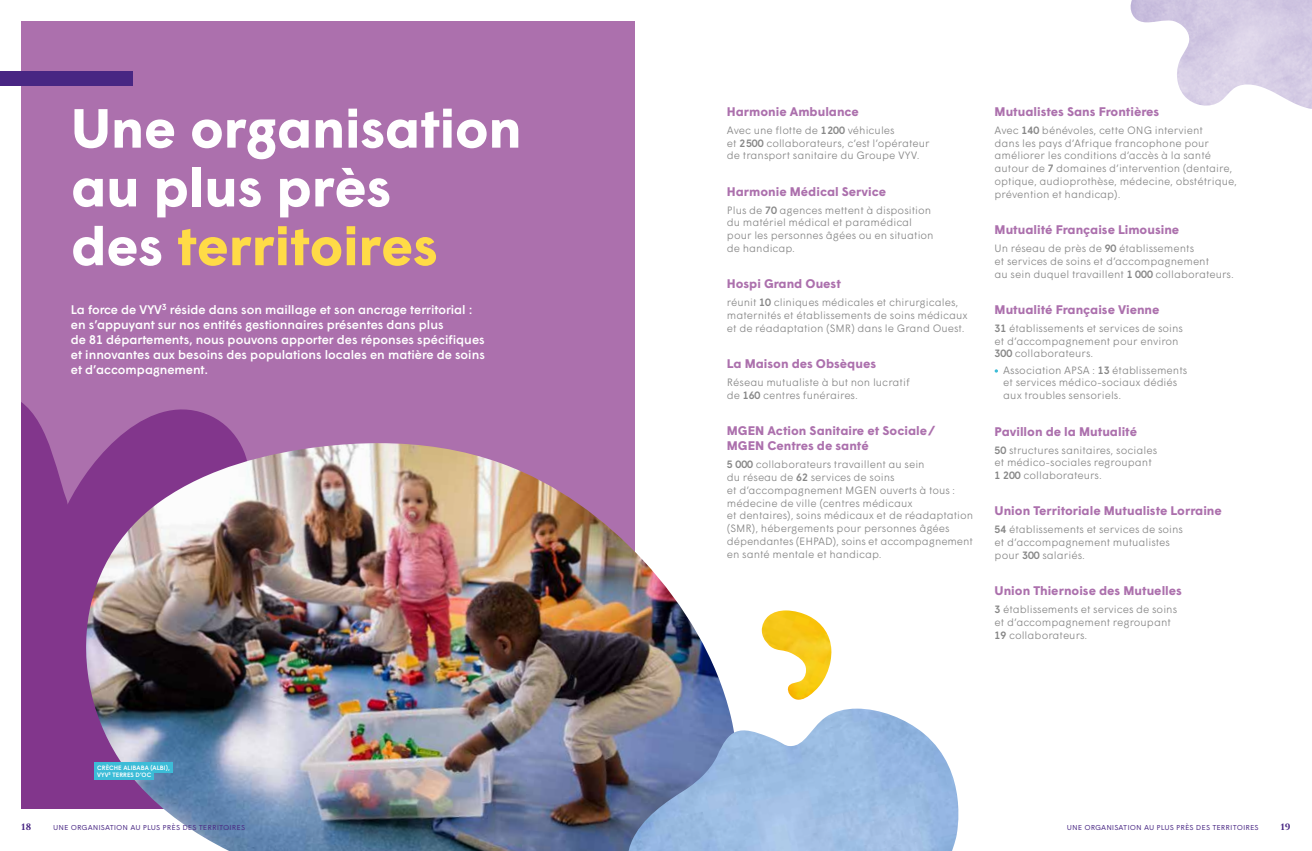
<style>
.page{position:relative;width:1312px;height:851px;background:#fff}
.page>*{position:absolute;margin:0;border:0;box-sizing:border-box;transform-origin:0 0}
.t1{font:700 55px/58.8px "Wigrum";letter-spacing:-.01em;color:#fff}
.t2{font:700 12.5px/15px "Wigrum";color:#ac70ad}
.t3{font:500 12.5px/15px "Wigrum";color:#fff}
.t4{font:300 10.62px/12.8px "Wigrum";color:#878787}
.t5{font:700 10px "Aria Text G1";color:#482683}
.t6{font:300 8.75px "Wigrum";color:#482683}
.t7{font:500 6.25px/7.5px "Wigrum";letter-spacing:.01em;color:#fff}
.s1{color:#ffdb47}
.s2{font-weight:500}
</style>
<div class="page">
<div style="left:21px;top:21px;width:613px;height:787px;background:#ac70ad"></div>
<svg style="left:21px;top:402px;width:219px;height:406px;fill:#82368c"></svg>
<img style="left:82px;top:443px;width:647px;height:407px">
<img style="left:1130px;top:0;width:181px;height:109px">
<img style="left:628px;top:708px;width:331px;height:142px">
<img style="left:761px;top:610px;width:70px;height:90px">
<div style="left:0;top:71px;width:132px;height:15px;background:#482683"></div>
<div style="left:94px;top:762px;width:79px;height:10px;background:#3cbcd7"></div>
<div style="left:94px;top:769px;width:60px;height:11px;background:#3cbcd7"></div>
<h1 class="t1" style="left:71px;top:95px;width:452px">Une organisation au plus près<br>des <span class="s1">territoires</span></h1>
<p class="t3" style="left:71px;top:301px;width:415px">La force de VYV<sup>3</sup> réside dans son maillage et son ancrage territorial : en s’appuyant sur nos entités gestionnaires présentes dans plus<br>de 81 départements, nous pouvons apporter des réponses spécifiques et innovantes aux besoins des populations locales en matière de soins et d’accompagnement.</p>
<p class="t7" style="left:97px;top:763px;width:74px">CRÈCHE ALIBABA (ALBI),<br>VYV³ TERRES D’OC</p>
<p class="t2" style="left:726px;top:103px;width:133px">Harmonie Ambulance</p>
<p class="t4" style="left:726px;top:123px;width:204px">Avec une flotte de <span class="s2">1 200</span> véhicules<br>et <span class="s2">2 500</span> collaborateurs, c’est l’opérateur de transport sanitaire du Groupe VYV.</p>
<p class="t2" style="left:726px;top:183px;width:161px">Harmonie Médical Service</p>
<p class="t4" style="left:726px;top:203px;width:208px">Plus de <span class="s2">70</span> agences mettent à disposition du matériel médical et paramédical pour les personnes âgées ou en situation de handicap.</p>
<p class="t2" style="left:726px;top:275px;width:115px">Hospi Grand Ouest</p>
<p class="t4" style="left:726px;top:295px;width:242px">réunit <span class="s2">10</span> cliniques médicales et chirurgicales, maternités et établissements de soins médicaux et de réadaptation (SMR) dans le Grand Ouest.</p>
<p class="t2" style="left:726px;top:355px;width:151px">La Maison des Obsèques</p>
<p class="t4" style="left:726px;top:375px;width:184px">Réseau mutualiste à but non lucratif de <span class="s2">160</span> centres funéraires.</p>
<p class="t2" style="left:726px;top:422px;width:210px">MGEN Action Sanitaire et Sociale /<br>MGEN Centres de santé</p>
<p class="t4" style="left:726px;top:457px;width:248px"><span class="s2">5 000</span> collaborateurs travaillent au sein<br>du réseau de <span class="s2">62</span> services de soins<br>et d’accompagnement MGEN ouverts à tous : médecine de ville (centres médicaux<br>et dentaires), soins médicaux et de réadaptation (SMR), hébergements pour personnes âgées dépendantes (EHPAD), soins et accompagnement en santé mentale et handicap.</p>
<p class="t2" style="left:994px;top:103px;width:166px">Mutualistes Sans Frontières</p>
<p class="t4" style="left:994px;top:123px;width:244px">Avec <span class="s2">140</span> bénévoles, cette ONG intervient<br>dans les pays d’Afrique francophone pour améliorer les conditions d’accès à la santé autour de <span class="s2">7</span> domaines d’intervention (dentaire, optique, audioprothèse, médecine, obstétrique, prévention et handicap).</p>
<p class="t2" style="left:994px;top:221px;width:186px">Mutualité Française Limousine</p>
<p class="t4" style="left:994px;top:241px;width:241px">Un réseau de près de <span class="s2">90</span> établissements<br>et services de soins et d’accompagnement<br>au sein duquel travaillent <span class="s2">1 000</span> collaborateurs.</p>
<p class="t2" style="left:994px;top:301px;width:166px">Mutualité Française Vienne</p>
<p class="t4" style="left:994px;top:321px;width:190px"><span class="s2">31</span> établissements et services de soins et d’accompagnement pour environ<br><span class="s2">300</span> collaborateurs.</p>
<p class="t4" style="left:1003px;top:363px;width:185px">Association APSA : <span class="s2">13</span> établissements et services médico-sociaux dédiés aux troubles sensoriels.</p>
<p class="t2" style="left:994px;top:422px;width:144px">Pavillon de la Mutualité</p>
<p class="t4" style="left:994px;top:442px;width:164px"><span class="s2">50</span> structures sanitaires, sociales et médico-sociales regroupant<br><span class="s2">1 200</span> collaborateurs.</p>
<p class="t2" style="left:994px;top:502px;width:229px">Union Territoriale Mutualiste Lorraine</p>
<p class="t4" style="left:994px;top:522px;width:190px"><span class="s2">54</span> établissements et services de soins et d’accompagnement mutualistes pour <span class="s2">300</span> salariés.</p>
<p class="t2" style="left:994px;top:582px;width:189px">Union Thiernoise des Mutuelles</p>
<p class="t4" style="left:994px;top:602px;width:184px"><span class="s2">3</span> établissements et services de soins et d’accompagnement regroupant<br><span class="s2">19</span> collaborateurs.</p>
<p class="t5" style="left:21px;top:820px;width:11px">18</p>
<p class="t6" style="left:53px;top:819px;width:193px">une organisation au plus près des territoires</p>
<p class="t6" style="left:1066px;top:819px;width:193px">une organisation au plus près des territoires</p>
<p class="t5" style="left:1280px;top:820px;width:12px">19</p>
</div>
